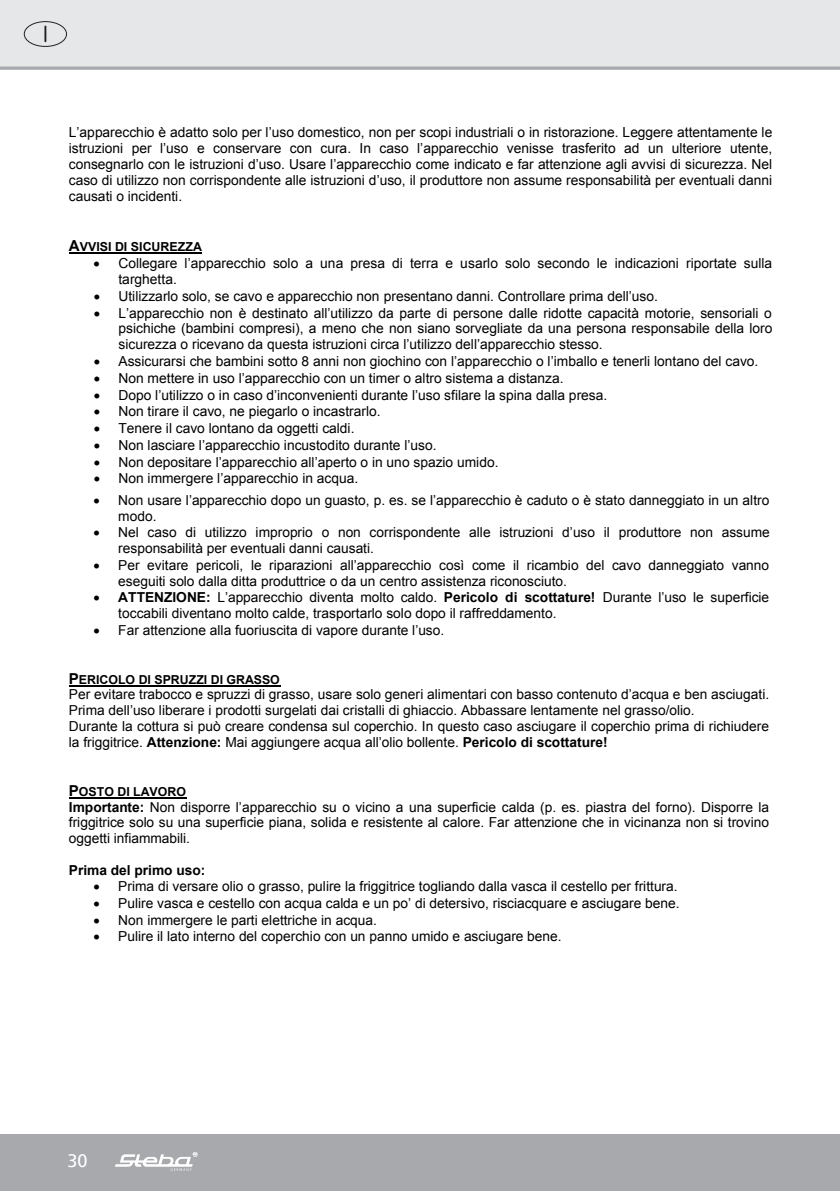
<style>
.page{position:relative;width:840px;height:1191px;background:#fff}
.page>*{position:absolute;margin:0;border:0;box-sizing:border-box;transform-origin:0 0}
.t1{font:18px "Frutiger";color:#fff}
.t2{font:13.8px/15.8px "Arial";color:#000}
.t3{font:700 13.8px "Arial";color:#000}
.t4{font:700 12.4px "Arial";color:#000}
.s1{font-size:15.2px}
.s2{font-weight:700}
.s3{font-size:15px}
</style>
<div class="page">
<hr style="left:839px;top:0;width:1px;height:68px;background:#e6e7e9">
<div style="left:0;top:0;width:839px;height:68px;background:#e6e7e9"></div>
<hr style="left:839px;top:1134px;width:1px;height:57px;background:#a8a9ad">
<div style="left:0;top:1134px;width:839px;height:57px;background:#a8a9ad"></div>
<svg style="left:115px;top:1152px;width:82px;height:18px"></svg>
<svg style="left:0;top:66px;width:839px;height:4px;background:#b3b4b8"></svg>
<div style="left:24px;top:21px;width:43px;height:26px;border:1px solid #231f20;border-radius:50%"></div>
<svg style="left:44px;top:26px;width:2px;height:16px"></svg>
<hr style="left:69px;top:253px;width:133px;height:1px;background:#000">
<hr style="left:69px;top:685px;width:211px;height:1px;background:#000">
<hr style="left:69px;top:797px;width:117px;height:1px;background:#000">
<p class="t2" style="left:69px;top:125px;width:704px;text-align:justify">L’apparecchio è adatto solo per l’uso domestico, non per scopi industriali o in ristorazione. Leggere attentamente le istruzioni per l’uso e conservare con cura. In caso l’apparecchio venisse trasferito ad un ulteriore utente, consegnarlo con le istruzioni d’uso. Usare l’apparecchio come indicato e far attenzione agli avvisi di sicurezza. Nel caso di utilizzo non corrispondente alle istruzioni d’uso, il produttore non assume responsabilità per eventuali danni causati o incidenti.</p>
<p class="t4" style="left:69px;top:238px;width:135px"><span class="s1">A</span>VVISI DI SICUREZZA</p>
<p class="t2" style="left:118px;top:255px;width:654px;text-indent:-25px">• Collegare l’apparecchio solo a una presa di terra e usarlo solo secondo le indicazioni riportate sulla targhetta.</p>
<p class="t2" style="left:94px;top:288px;width:565px">• Utilizzarlo solo, se cavo e apparecchio non presentano danni. Controllare prima dell’uso.</p>
<p class="t2" style="left:118px;top:305px;width:655px;text-align:justify;text-indent:-25px">• L’apparecchio non è destinato all’utilizzo da parte di persone dalle ridotte capacità motorie, sensoriali o psichiche (bambini compresi), a meno che non siano sorvegliate da una persona responsabile della loro sicurezza o ricevano da questa istruzioni circa l’utilizzo dell’apparecchio stesso.</p>
<p class="t2" style="left:94px;top:353px;width:666px">• Assicurarsi che bambini sotto 8 anni non giochino con l’apparecchio o l’imballo e tenerli lontano del cavo.</p>
<p class="t2" style="left:94px;top:370px;width:471px">• Non mettere in uso l’apparecchio con un timer o altro sistema a distanza.</p>
<p class="t2" style="left:94px;top:387px;width:515px">• Dopo l’utilizzo o in caso d’inconvenienti durante l’uso sfilare la spina dalla presa.</p>
<p class="t2" style="left:94px;top:404px;width:288px">• Non tirare il cavo, ne piegarlo o incastrarlo.</p>
<p class="t2" style="left:94px;top:420px;width:262px">• Tenere il cavo lontano da oggetti caldi.</p>
<p class="t2" style="left:94px;top:437px;width:344px">• Non lasciare l’apparecchio incustodito durante l’uso.</p>
<p class="t2" style="left:94px;top:454px;width:406px">• Non depositare l’apparecchio all’aperto o in uno spazio umido.</p>
<p class="t2" style="left:94px;top:471px;width:266px">• Non immergere l’apparecchio in acqua.</p>
<p class="t2" style="left:118px;top:492px;width:652px;text-indent:-25px">• Non usare l’apparecchio dopo un guasto, p. es. se l’apparecchio è caduto o è stato danneggiato in un altro modo.</p>
<p class="t2" style="left:118px;top:525px;width:652px;text-indent:-25px">• Nel caso di utilizzo improprio o non corrispondente alle istruzioni d’uso il produttore non assume responsabilità per eventuali danni causati.</p>
<p class="t2" style="left:118px;top:557px;width:652px;text-indent:-25px">• Per evitare pericoli, le riparazioni all’apparecchio così come il ricambio del cavo danneggiato vanno eseguiti solo dalla ditta produttrice o da un centro assistenza riconosciuto.</p>
<p class="t2" style="left:118px;top:590px;width:652px;text-indent:-25px">• <span class="s2">ATTENZIONE:</span> L’apparecchio diventa molto caldo. <span class="s2">Pericolo di scottature!</span> Durante l’uso le superficie toccabili diventano molto calde, trasportarlo solo dopo il raffreddamento.</p>
<p class="t2" style="left:94px;top:622px;width:352px">• Far attenzione alla fuoriuscita di vapore durante l’uso.</p>
<p class="t4" style="left:69px;top:671px;width:212px"><span class="s3">P</span>ERICOLO DI SPRUZZI DI GRASSO</p>
<p class="t2" style="left:69px;top:687px;width:701px">Per evitare trabocco e spruzzi di grasso, usare solo generi alimentari con basso contenuto d’acqua e ben asciugati.<br>Prima dell’uso liberare i prodotti surgelati dai cristalli di ghiaccio. Abbassare lentamente nel grasso/olio.<br>Durante la cottura si può creare condensa sul coperchio. In questo caso asciugare il coperchio prima di richiudere la friggitrice. <span class="s2">Attenzione:</span> Mai aggiungere acqua all’olio bollente. <span class="s2">Pericolo di scottature!</span></p>
<p class="t4" style="left:69px;top:783px;width:118px"><span class="s3">P</span>OSTO DI LAVORO</p>
<p class="t2" style="left:69px;top:799px;width:701px;text-align:justify"><span class="s2">Importante:</span> Non disporre l’apparecchio su o vicino a una superficie calda (p. es. piastra del forno). Disporre la friggitrice solo su una superficie piana, solida e resistente al calore. Far attenzione che in vicinanza non si trovino oggetti infiammabili.</p>
<p class="t3" style="left:69px;top:860px;width:138px">Prima del primo uso:</p>
<p class="t2" style="left:93px;top:878px;width:585px">• Prima di versare olio o grasso, pulire la friggitrice togliando dalla vasca il cestello per frittura.</p>
<p class="t2" style="left:93px;top:895px;width:587px">• Pulire vasca e cestello con acqua calda e un po’ di detersivo, risciacquare e asciugare bene.</p>
<p class="t2" style="left:93px;top:912px;width:284px">• Non immergere le parti elettriche in acqua.</p>
<p class="t2" style="left:93px;top:928px;width:469px">• Pulire il lato interno del coperchio con un panno umido e asciugare bene.</p>
<h1 class="t1" style="left:67px;top:1149px;width:22px">30</h1>
</div>
